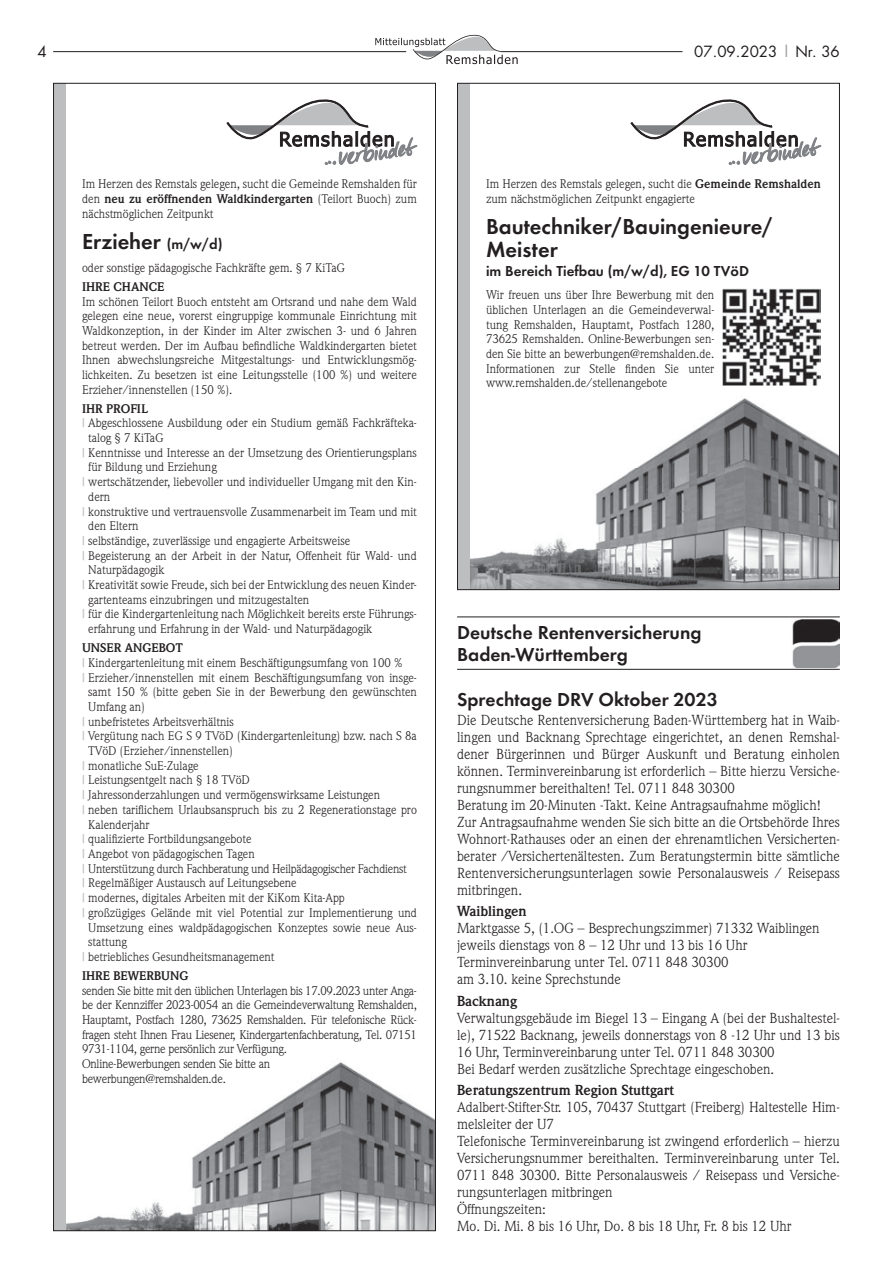
<style>
.page{position:relative;width:893px;height:1263px;background:#fff}
.page>*{position:absolute;margin:0;border:0;box-sizing:border-box;transform-origin:0 0}
.t1{font:600 22.5px/22.5px "Futura T";color:#231f20}
.t2{font:600 19.5px/22.5px "Futura T";color:#231f20}
.t3{font:600 15px "Futura T";color:#231f20}
.t4{font:15px "Futura";color:#231f20}
.t5{font:14.25px/17px "Weidemann";color:#231f20}
.t6{font:700 14.25px "Weidemann";color:#231f20}
.t7{font:12.3px/14.7px "Weidemann";color:#231f20;text-align:justify}
.t8{font:12.3px/14.7px "Weidemann";letter-spacing:-.02em;color:#231f20}
.t9{font:700 12.3px "Weidemann";color:#231f20}
.s1{color:#949698}
.s2{font-weight:700}
.s3{font-size:15px}
.s4{font-weight:700;color:#bcbec0}
</style>
<div class="page">
<hr style="left:53px;top:51px;width:353px;height:1px;background:#231f20">
<hr style="left:501px;top:51px;width:181px;height:1px;background:#231f20">
<svg style="left:375px;top:34px;width:143px;height:30px"></svg>
<hr style="left:457px;top:669px;width:383px;height:1px;background:#231f20">
<hr style="left:457px;top:616px;width:383px;height:1px;background:#231f20">
<img style="left:792px;top:619px;width:48px;height:49px">
<img style="left:66px;top:1062px;width:368px;height:167px">
<svg style="left:227px;top:99px;width:190px;height:66px"></svg>
<div style="left:54px;top:83px;width:12px;height:1148px;background:#bcbec0"></div>
<img style="left:470px;top:398px;width:368px;height:190px">
<svg style="left:631px;top:99px;width:190px;height:66px"></svg>
<div style="left:457px;top:83px;width:13px;height:507px;background:#bcbec0"></div>
<img style="left:723px;top:288px;width:98px;height:98px">
<p class="t4" style="left:38px;top:41px;width:11px">4</p>
<p class="t4" style="left:694px;top:41px;width:147px">07.09.2023 <span class="s1">|</span> Nr. 36</p>
<p class="t7" style="left:82px;top:177px;width:336px">Im Herzen des Remstals gelegen, sucht die Gemeinde Remshalden für den <span class="s2">neu zu eröffnenden Waldkindergarten</span> (Teilort Buoch) zum nächstmöglichen Zeitpunkt</p>
<h1 class="t1" style="left:82px;top:230px;width:142px">Erzieher <span class="s3">(m/w/d)</span></h1>
<p class="t7" style="left:82px;top:260px;width:264px">oder sonstige pädagogische Fachkräfte gem. § 7 KiTaG</p>
<p class="t9" style="left:82px;top:279px;width:84px">IHRE CHANCE</p>
<p class="t7" style="left:82px;top:294px;width:336px">Im schönen Teilort Buoch entsteht am Ortsrand und nahe dem Wald gelegen eine neue, vorerst eingruppige kommunale Einrichtung mit Waldkonzeption, in der Kinder im Alter zwischen 3- und 6 Jahren betreut werden. Der im Aufbau befindliche Waldkindergarten bietet Ihnen abwechslungsreiche Mitgestaltungs- und Entwicklungsmög&shy;lichkeiten. Zu besetzen ist eine Leitungsstelle (100 %) und weitere Erzieher/innenstellen (150 %).</p>
<p class="t9" style="left:82px;top:401px;width:67px">IHR PROFIL</p>
<p class="t7" style="left:82px;top:416px;width:336px"><span class="s4">|</span> Abgeschlossene Ausbildung oder ein Studium gemäß Fachkräfteka-</p>
<p class="t7" style="left:88px;top:430px;width:77px">talog § 7 KiTaG</p>
<p class="t7" style="left:82px;top:445px;width:336px"><span class="s4">|</span> Kenntnisse und Interesse an der Umsetzung des Orientierungsplans</p>
<p class="t7" style="left:88px;top:460px;width:130px">für Bildung und Erziehung</p>
<p class="t7" style="left:82px;top:474px;width:336px"><span class="s4">|</span> wertschätzender, liebevoller und individueller Umgang mit den Kin-</p>
<p class="t7" style="left:88px;top:489px;width:24px">dern</p>
<p class="t7" style="left:82px;top:504px;width:336px"><span class="s4">|</span> konstruktive und vertrauensvolle Zusammenarbeit im Team und mit</p>
<p class="t7" style="left:88px;top:519px;width:52px">den Eltern</p>
<p class="t7" style="left:82px;top:533px;width:270px"><span class="s4">|</span> selbständige, zuverlässige und engagierte Arbeitsweise</p>
<p class="t7" style="left:82px;top:548px;width:336px"><span class="s4">|</span> Begeisterung an der Arbeit in der Natur, Offenheit für Wald- und</p>
<p class="t7" style="left:88px;top:563px;width:78px">Naturpädagogik</p>
<p class="t7" style="left:82px;top:577px;width:336px"><span class="s4">|</span> Kreativität sowie Freude, sich bei der Entwicklung des neuen Kinder-</p>
<p class="t7" style="left:88px;top:592px;width:223px">gartenteams einzubringen und mitzugestalten</p>
<p class="t7" style="left:82px;top:607px;width:336px"><span class="s4">|</span> für die Kindergartenleitung nach Möglichkeit bereits erste Führungs-</p>
<p class="t7" style="left:88px;top:621px;width:285px">erfahrung und Erfahrung in der Wald- und Naturpädagogik</p>
<p class="t9" style="left:82px;top:641px;width:102px">UNSER ANGEBOT</p>
<p class="t7" style="left:82px;top:655px;width:322px"><span class="s4">|</span> Kindergartenleitung mit einem Beschäftigungsumfang von 100 %</p>
<p class="t7" style="left:82px;top:670px;width:336px"><span class="s4">|</span> Erzieher/innenstellen mit einem Beschäftigungsumfang von insge-</p>
<p class="t7" style="left:88px;top:684px;width:330px">samt 150 % (bitte geben Sie in der Bewerbung den gewünschten</p>
<p class="t7" style="left:88px;top:699px;width:58px">Umfang an)</p>
<p class="t7" style="left:82px;top:714px;width:153px"><span class="s4">|</span> unbefristetes Arbeitsverhältnis</p>
<p class="t7" style="left:82px;top:729px;width:336px"><span class="s4">|</span> Vergütung nach EG S 9 TVöD (Kindergartenleitung) bzw. nach S 8a</p>
<p class="t7" style="left:88px;top:743px;width:146px">TVöD (Erzieher/innenstellen)</p>
<p class="t7" style="left:82px;top:758px;width:118px"><span class="s4">|</span> monatliche SuE-Zulage</p>
<p class="t7" style="left:82px;top:773px;width:170px"><span class="s4">|</span> Leistungsentgelt nach § 18 TVöD</p>
<p class="t7" style="left:82px;top:787px;width:300px"><span class="s4">|</span> Jahressonderzahlungen und vermögenswirksame Leistungen</p>
<p class="t7" style="left:82px;top:802px;width:336px"><span class="s4">|</span> neben tariflichem Urlaubsanspruch bis zu 2 Regenerationstage pro</p>
<p class="t7" style="left:88px;top:817px;width:63px">Kalenderjahr</p>
<p class="t7" style="left:82px;top:831px;width:171px"><span class="s4">|</span> qualifizierte Fortbildungsangebote</p>
<p class="t7" style="left:82px;top:846px;width:174px"><span class="s4">|</span> Angebot von pädagogischen Tagen</p>
<p class="t8" style="left:82px;top:861px;width:326px"><span class="s4">|</span> Unterstützung durch Fachberatung und Heilpädagogischer Fachdienst</p>
<p class="t7" style="left:82px;top:876px;width:216px"><span class="s4">|</span> Regelmäßiger Austausch auf Leitungsebene</p>
<p class="t7" style="left:82px;top:890px;width:264px"><span class="s4">|</span> modernes, digitales Arbeiten mit der KiKom Kita-App</p>
<p class="t7" style="left:82px;top:905px;width:336px"><span class="s4">|</span> großzügiges Gelände mit viel Potential zur Implementierung und</p>
<p class="t7" style="left:88px;top:920px;width:330px">Umsetzung eines waldpädagogischen Konzeptes sowie neue Aus-</p>
<p class="t7" style="left:88px;top:934px;width:40px">stattung</p>
<p class="t7" style="left:82px;top:949px;width:194px"><span class="s4">|</span> betriebliches Gesundheitsmanagement</p>
<p class="t9" style="left:82px;top:968px;width:108px">IHRE BEWERBUNG</p>
<p class="t8" style="left:82px;top:983px;width:336px">senden Sie bitte mit den üblichen Unterlagen bis 17.09.2023 unter Anga&shy;be der Kennziffer 2023-0054 an die Gemeindeverwaltung Remshalden, Hauptamt, Postfach 1280, 73625 Remshalden. Für telefonische Rück&shy;fragen steht Ihnen Frau Liesener, Kindergartenfachberatung, Tel. 07151<br>9731-1104, gerne persönlich zur Verfügung.<br>Online-Bewerbungen senden Sie bitte an bewerbungen@remshalden.de.</p>
<p class="t7" style="left:486px;top:177px;width:336px">Im Herzen des Remstals gelegen, sucht die <span class="s2">Gemeinde Remshalden </span>zum nächstmöglichen Zeitpunkt engagierte</p>
<h1 class="t1" style="left:486px;top:215px;width:288px">Bautechniker/Bauingenieure/<br>Meister</h1>
<p class="t3" style="left:486px;top:262px;width:265px">im Bereich Tiefbau (m/w/d), EG 10 TVöD</p>
<p class="t7" style="left:486px;top:288px;width:230px">Wir freuen uns über Ihre Bewerbung mit den üblichen Unterlagen an die Gemeindeverwal&shy;tung Remshalden, Hauptamt, Postfach 1280, 73625 Remshalden. Online-Bewerbungen sen&shy;den Sie bitte an bewerbungen@remshalden.de.<br>Informationen zur Stelle finden Sie unter www.remshalden.de/stellenangebote</p>
<h2 class="t2" style="left:457px;top:621px;width:246px">Deutsche Rentenversicherung<br>Baden-Württemberg</h2>
<h2 class="t2" style="left:457px;top:688px;width:262px">Sprechtage DRV Oktober 2023</h2>
<p class="t5" style="left:457px;top:711px;width:384px">Die Deutsche Rentenversicherung Baden-Württemberg hat in Waib&shy;lingen und Backnang Sprechtage eingerichtet, an denen Remshal&shy;dener Bürgerinnen und Bürger Auskunft und Beratung einholen können. Terminvereinbarung ist erforderlich – Bitte hierzu Versiche&shy;rungsnummer bereithalten! Tel. 0711 848 30300<br>Beratung im 20-Minuten -Takt. Keine Antragsaufnahme möglich!<br>Zur Antragsaufnahme wenden Sie sich bitte an die Ortsbehörde Ihres Wohnort-Rathauses oder an einen der ehrenamtlichen Versicherten&shy;berater /Versichertenältesten. Zum Beratungstermin bitte sämtliche Rentenversicherungsunterlagen sowie Personalausweis / Reisepass mitbringen.</p>
<p class="t6" style="left:457px;top:903px;width:71px">Waiblingen</p>
<p class="t5" style="left:457px;top:920px;width:364px">Marktgasse 5, (1.OG – Besprechungszimmer) 71332 Waiblingen jeweils dienstags von 8 – 12 Uhr und 13 bis 16 Uhr Terminvereinbarung unter Tel. 0711 848 30300<br>am 3.10. keine Sprechstunde</p>
<p class="t6" style="left:457px;top:992px;width:61px">Backnang</p>
<p class="t5" style="left:457px;top:1009px;width:384px">Verwaltungsgebäude im Biegel 13 – Eingang A (bei der Bushaltestel&shy;le), 71522 Backnang, jeweils donnerstags von 8 -12 Uhr und 13 bis 16 Uhr, Terminvereinbarung unter Tel. 0711 848 30300<br>Bei Bedarf werden zusätzliche Sprechtage eingeschoben.</p>
<p class="t6" style="left:457px;top:1082px;width:218px">Beratungszentrum Region Stuttgart</p>
<p class="t5" style="left:457px;top:1098px;width:384px">Adalbert-Stifter-Str. 105, 70437 Stuttgart (Freiberg) Haltestelle Him&shy;melsleiter der U7<br>Telefonische Terminvereinbarung ist zwingend erforderlich – hierzu Versicherungsnummer bereithalten. Terminvereinbarung unter Tel.<br>0711 848 30300. Bitte Personalausweis / Reisepass und Versiche&shy;rungsunterlagen mitbringen<br>Öffnungszeiten:<br>Mo. Di. Mi. 8 bis 16 Uhr, Do. 8 bis 18 Uhr, Fr. 8 bis 12 Uhr</p>
</div>
